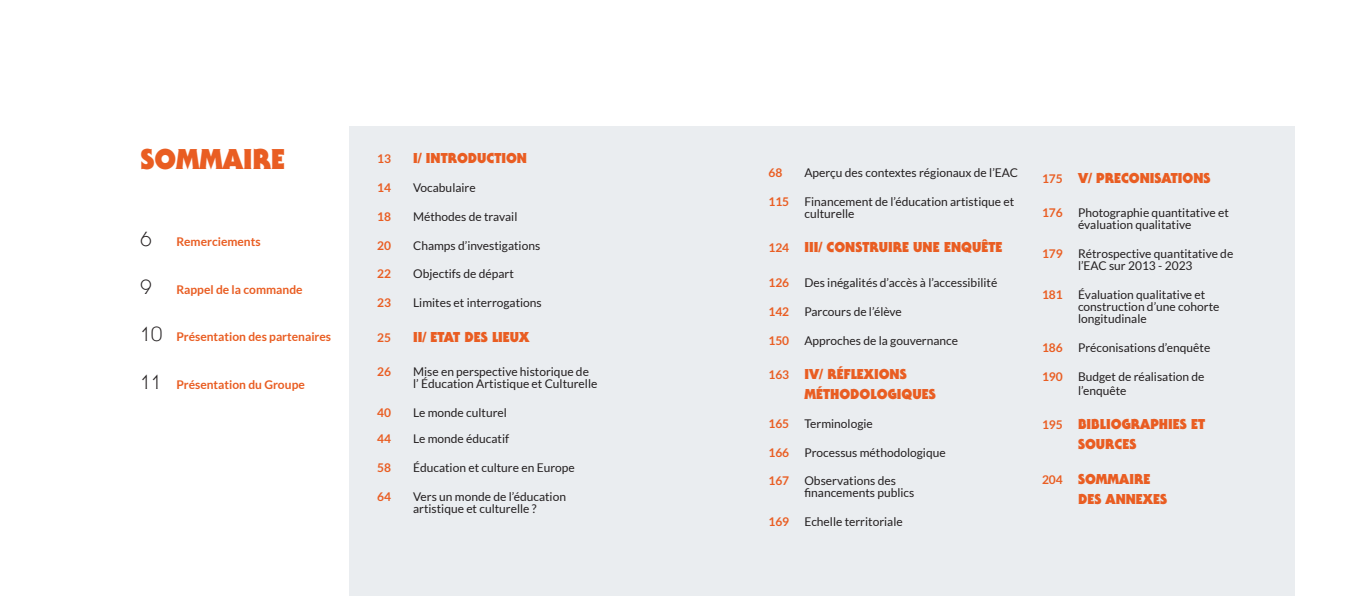
<style>
.page{position:relative;width:1361px;height:596px;background:#fff}
.page>*{position:absolute;margin:0;border:0;box-sizing:border-box;transform-origin:0 0}
.t1{font:900 28px "Serif Gothic";color:#e95d22}
.t2{font:900 14px/20px "Serif Gothic";color:#e95d22}
.t3{font:12px/12px "Lato";color:#231f20}
.t4{font:700 12px "Lato";color:#e95d22}
.s1{font-family:"Serif Gothic";font-weight:300;font-size:20px;color:#231f20}
.s2{font-family:"Lato";font-weight:700;font-size:12px}
</style>
<div class="page">
<div style="left:349px;top:126px;width:945px;height:469px;background:#eaedf0"></div>
<p class="t1" style="left:140px;top:141px;width:146px">SOMMAIRE</p>
<p class="t4" style="left:140px;top:235px;width:122px"><span class="s1">6</span> Remerciements</p>
<p class="t4" style="left:140px;top:282px;width:164px"><span class="s1">9</span> Rappel de la commande</p>
<p class="t4" style="left:140px;top:330px;width:192px"><span class="s1">10</span> Présentation des partenaires</p>
<p class="t4" style="left:140px;top:377px;width:166px"><span class="s1">11</span> Présentation du Groupe</p>
<p class="t4" style="left:377px;top:152px;width:15px">13</p>
<p class="t2" style="left:413px;top:148px;width:115px">I/ INTRODUCTION</p>
<p class="t4" style="left:377px;top:180px;width:15px">14</p>
<p class="t3" style="left:413px;top:181px;width:64px">Vocabulaire</p>
<p class="t4" style="left:377px;top:209px;width:15px">18</p>
<p class="t3" style="left:413px;top:210px;width:106px">Méthodes de travail</p>
<p class="t4" style="left:377px;top:238px;width:15px">20</p>
<p class="t3" style="left:413px;top:239px;width:129px">Champs d’investigations</p>
<p class="t4" style="left:377px;top:267px;width:15px">22</p>
<p class="t3" style="left:413px;top:268px;width:102px">Objectifs de départ</p>
<p class="t4" style="left:377px;top:296px;width:15px">23</p>
<p class="t3" style="left:413px;top:296px;width:130px">Limites et interrogations</p>
<p class="t4" style="left:377px;top:330px;width:15px">25</p>
<p class="t2" style="left:413px;top:326px;width:118px">II/ ETAT DES LIEUX</p>
<p class="t4" style="left:377px;top:364px;width:15px">26</p>
<p class="t3" style="left:413px;top:365px;width:186px">Mise en perspective historique de l’ Éducation Artistique et Culturelle</p>
<p class="t4" style="left:377px;top:405px;width:15px">40</p>
<p class="t3" style="left:413px;top:406px;width:95px">Le monde culturel</p>
<p class="t4" style="left:377px;top:432px;width:15px">44</p>
<p class="t3" style="left:413px;top:432px;width:98px">Le monde éducatif</p>
<p class="t4" style="left:377px;top:460px;width:15px">58</p>
<p class="t3" style="left:413px;top:461px;width:163px">Éducation et culture en Europe</p>
<p class="t4" style="left:377px;top:489px;width:15px">64</p>
<p class="t3" style="left:413px;top:490px;width:154px">Vers un monde de l’éducation</p>
<p class="t3" style="left:413px;top:502px;width:125px">artistique et culturelle ?</p>
<p class="t4" style="left:768px;top:166px;width:15px">68</p>
<p class="t3" style="left:804px;top:166px;width:215px">Aperçu des contextes régionaux de l’EAC</p>
<p class="t4" style="left:768px;top:194px;width:22px">115</p>
<p class="t3" style="left:804px;top:195px;width:211px">Financement de l’éducation artistique et culturelle</p>
<p class="t2" style="left:768px;top:237px;width:235px"><span class="s2">124</span> III/ CONSTRUIRE UNE ENQUÊTE</p>
<p class="t4" style="left:768px;top:275px;width:22px">126</p>
<p class="t3" style="left:804px;top:276px;width:194px">Des inégalités d’accès à l’accessibilité</p>
<p class="t4" style="left:768px;top:304px;width:22px">142</p>
<p class="t3" style="left:804px;top:305px;width:99px">Parcours de l’élève</p>
<p class="t4" style="left:768px;top:333px;width:22px">150</p>
<p class="t3" style="left:804px;top:334px;width:155px">Approches de la gouvernance</p>
<p class="t2" style="left:768px;top:363px;width:140px"><span class="s2">163</span> IV/ RÉFLEXIONS</p>
<p class="t2" style="left:804px;top:383px;width:133px">MÉTHODOLOGIQUES</p>
<p class="t4" style="left:768px;top:416px;width:22px">165</p>
<p class="t3" style="left:804px;top:417px;width:70px">Terminologie</p>
<p class="t4" style="left:768px;top:445px;width:22px">166</p>
<p class="t3" style="left:804px;top:446px;width:143px">Processus méthodologique</p>
<p class="t4" style="left:768px;top:474px;width:22px">167</p>
<p class="t3" style="left:804px;top:474px;width:93px">Observations des</p>
<p class="t3" style="left:804px;top:486px;width:111px">financements publics</p>
<p class="t4" style="left:768px;top:514px;width:22px">169</p>
<p class="t3" style="left:804px;top:515px;width:100px">Echelle territoriale</p>
<p class="t2" style="left:1042px;top:167px;width:170px"><span class="s2">175</span> V/ PRECONISATIONS</p>
<p class="t4" style="left:1042px;top:206px;width:22px">176</p>
<p class="t3" style="left:1078px;top:206px;width:152px">Photographie quantitative et évaluation qualitative</p>
<p class="t4" style="left:1042px;top:246px;width:22px">179</p>
<p class="t3" style="left:1078px;top:247px;width:157px">Rétrospective quantitative de l’EAC sur 2013 - 2023</p>
<p class="t4" style="left:1042px;top:287px;width:22px">181</p>
<p class="t3" style="left:1078px;top:288px;width:143px">Évaluation qualitative et construction d’une cohorte longitudinale</p>
<p class="t4" style="left:1042px;top:340px;width:22px">186</p>
<p class="t3" style="left:1078px;top:341px;width:134px">Préconisations d’enquête</p>
<p class="t4" style="left:1042px;top:369px;width:22px">190</p>
<p class="t3" style="left:1078px;top:368px;width:128px;line-height:14.4px">Budget de réalisation de l’enquête</p>
<p class="t2" style="left:1078px;top:414px;width:129px;text-indent:-36px"><span class="s2">195</span> BIBLIOGRAPHIES ET<br>SOURCES</p>
<p class="t2" style="left:1042px;top:468px;width:110px"><span class="s2">204</span> SOMMAIRE</p>
<p class="t2" style="left:1078px;top:488px;width:91px">DES ANNEXES</p>
</div>
